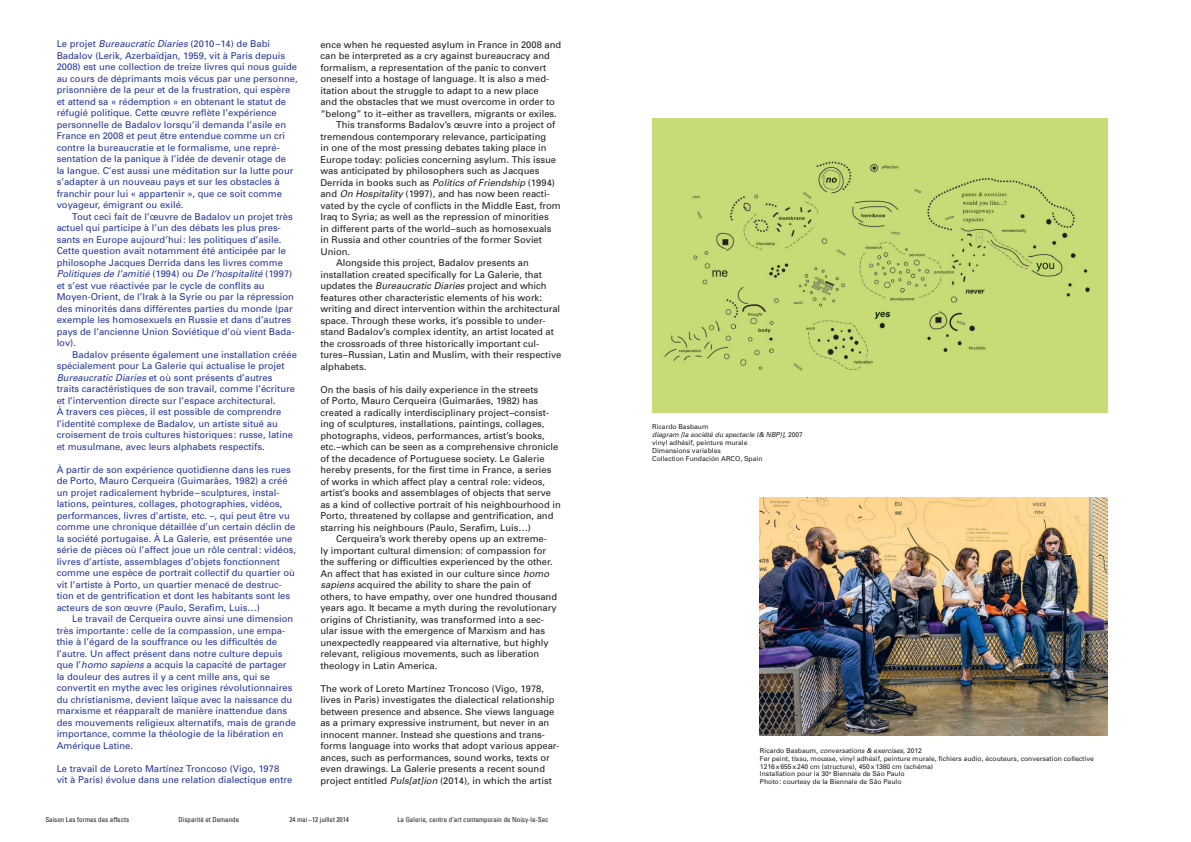
<style>
.page{position:relative;width:1191px;height:842px;background:#fff}
.page>*{position:absolute;margin:0;border:0;box-sizing:border-box;transform-origin:0 0}
.Univers_55___9_4_11{font:9.4px/11.5px "Univers";color:#273895}
.Univers_55___9_4_11-2{font:9.4px/11.5px "Univers";color:#231f20}
.t1{font:condensed 7px "Univers LT";color:#231f20}
.univers55___6_75_7_8{font:6.8px "Univers";color:#231f20}
.univers55___6_75_7_8-2{font:italic 6.8px/7.9px "Univers";color:#231f20}
.s1{font-style:italic}
.s2{font-style:normal}
</style>
<div class="page">
<img style="left:760px;top:497px;width:347px;height:239px">
<div style="left:652px;top:118px;width:455px;height:295px;background:#c7dc76"></div>
<p class="Univers_55___9_4_11" style="left:57px;top:38px;width:242px">Le projet <span class="s1">Bureaucratic Diaries</span> (2010–14) de Babi Badalov (Lerik, Azerbaïdjan, 1959, vit à Paris depuis 2008) est une collection de treize livres qui nous guide au cours de déprimants mois vécus par une personne, prisonnière de la peur et de la frustration, qui espère et attend sa « rédemption » en obtenant le statut de réfugié politique. Cette œuvre reflète l’expérience personnelle de Badalov lorsqu’il demanda l’asile en France en 2008 et peut être entendue comme un cri contre la bureaucratie et le formalisme, une repré&shy;sentation de la panique à l’idée de devenir otage de<br>la langue. C’est aussi une méditation sur la lutte pour s’adapter à un nouveau pays et sur les obstacles à franchir pour lui « appartenir », que ce soit comme voyageur, émigrant ou exilé.</p>
<p class="Univers_55___9_4_11" style="left:57px;top:211px;width:239px;text-indent:16px">Tout ceci fait de l’œuvre de Badalov un projet très actuel qui participe à l’un des débats les plus pres&shy;sants en Europe aujourd’hui: les politiques d’asile.<br>Cette question avait notamment été anticipée par le philosophe Jacques Derrida dans les livres comme <span class="s1">Politiques de l’amitié</span> (1994) ou <span class="s1">De l’hospitalité</span> (1997) et s’est vue réactivée par le cycle de conflits au Moyen-Orient, de l’Irak à la Syrie ou par la répression des minorités dans différentes parties du monde (par exemple les homosexuels en Russie et dans d’autres pays de l’ancienne Union Soviétique d’où vient Bada&shy;lov).</p>
<p class="Univers_55___9_4_11" style="left:57px;top:349px;width:242px;text-indent:16px">Badalov présente également une installation créée spécialement pour La Galerie qui actualise le projet <span class="s1">Bureaucratic Diaries</span> et où sont présents d’autres traits caractéristiques de son travail, comme l’écriture et l’intervention directe sur l’espace architectural.<br>À travers ces pièces, il est possible de comprendre l’identité complexe de Badalov, un artiste situé au croisement de trois cultures historiques : russe, latine et musulmane, avec leurs alphabets respectifs.</p>
<p class="Univers_55___9_4_11" style="left:57px;top:464px;width:241px">À partir de son expérience quotidienne dans les rues de Porto, Mauro Cerqueira (Guimarães, 1982) a créé un projet radicalement hybride–sculptures, instal&shy;lations, peintures, collages, photographies, vidéos, performances, livres d’artiste, etc. –, qui peut être vu comme une chronique détaillée d’un certain déclin de la société portugaise. À La Galerie, est présentée une série de pièces où l’affect joue un rôle central: vidéos, livres d’artiste, assemblages d’objets fonctionnent comme une espèce de portrait collectif du quartier où vit l’artiste à Porto, un quartier menacé de destruc&shy;tion et de gentrification et dont les habitants sont les acteurs de son œuvre (Paulo, Serafim, Luis…)</p>
<p class="Univers_55___9_4_11" style="left:57px;top:613px;width:241px;text-indent:16px">Le travail de Cerqueira ouvre ainsi une dimension très importante: celle de la compassion, une empa&shy;thie à l’égard de la souffrance ou les difficultés de l’autre. Un affect présent dans notre culture depuis que l’<span class="s1">homo sapiens</span> a acquis la capacité de partager la douleur des autres il y a cent mille ans, qui se convertit en mythe avec les origines révolutionnaires du christianisme, devient laïque avec la naissance du marxisme et réapparaît de manière inattendue dans des mouvements religieux alternatifs, mais de grande importance, comme la théologie de la libération en Amérique Latine.</p>
<p class="Univers_55___9_4_11" style="left:57px;top:763px;width:237px">Le travail de Loreto Martínez Troncoso (Vigo, 1978 vit à Paris) évolue dans une relation dialectique entre</p>
<p class="Univers_55___9_4_11-2" style="left:320px;top:38px;width:242px">ence when he requested asylum in France in 2008 and can be interpreted as a cry against bureaucracy and formalism, a representation of the panic to convert oneself into a hostage of language. It is also a med&shy;itation about the struggle to adapt to a new place<br>and the obstacles that we must overcome in order to “belong” to it–either as travellers, migrants or exiles.</p>
<p class="Univers_55___9_4_11-2" style="left:320px;top:119px;width:242px;text-indent:16px">This transforms Badalov’s œuvre into a project of tremendous contemporary relevance, participating<br>in one of the most pressing debates taking place in Europe today: policies concerning asylum. This issue was anticipated by philosophers such as Jacques Derrida in books such as <span class="s1">Politics of Friendship</span> (1994) and <span class="s1">On Hospitality</span> (1997), and has now been reacti&shy;vated by the cycle of conflicts in the Middle East, from Iraq to Syria; as well as the repression of minorities<br>in different parts of the world–such as homosexuals in Russia and other countries of the former Soviet Union.</p>
<p class="Univers_55___9_4_11-2" style="left:320px;top:257px;width:242px;text-indent:16px">Alongside this project, Badalov presents an installation created specifically for La Galerie, that updates the <span class="s1">Bureaucratic Diaries</span> project and which features other characteristic elements of his work: writing and direct intervention within the architectural space. Through these works, it’s possible to under&shy;stand Badalov’s complex identity, an artist located at the crossroads of three historically important cul&shy;tures–Russian, Latin and Muslim, with their respective alphabets.</p>
<p class="Univers_55___9_4_11-2" style="left:320px;top:383px;width:242px">On the basis of his daily experience in the streets<br>of Porto, Mauro Cerqueira (Guimarães, 1982) has created a radically interdisciplinary project–consist&shy;ing of sculptures, installations, paintings, collages, photographs, videos, performances, artist’s books, etc.–which can be seen as a comprehensive chronicle of the decadence of Portuguese society. Le Galerie hereby presents, for the first time in France, a series of works in which affect play a central role: videos, artist’s books and assemblages of objects that serve as a kind of collective portrait of his neighbourhood in Porto, threatened by collapse and gentrification, and starring his neighbours (Paulo, Serafim, Luis…)</p>
<p class="Univers_55___9_4_11-2" style="left:320px;top:533px;width:238px;text-indent:16px">Cerqueira’s work thereby opens up an extreme&shy;ly important cultural dimension: of compassion for the suffering or difficulties experienced by the other.<br>An affect that has existed in our culture since <span class="s1">homo sapiens</span> acquired the ability to share the pain of others, to have empathy, over one hundred thousand years ago. It became a myth during the revolutionary origins of Christianity, was transformed into a sec&shy;ular issue with the emergence of Marxism and has unexpectedly reappeared via alternative, but highly relevant, religious movements, such as liberation theology in Latin America.</p>
<p class="Univers_55___9_4_11-2" style="left:320px;top:682px;width:240px">The work of Loreto Martínez Troncoso (Vigo, 1978, lives in Paris) investigates the dialectical relationship between presence and absence. She views language as a primary expressive instrument, but never in an innocent manner. Instead she questions and trans&shy;forms language into works that adopt various appear&shy;ances, such as performances, sound works, texts or even drawings. La Galerie presents a recent sound project entitled <span class="s1">Puls[at]ion</span> (2014), in which the artist</p>
<p class="t1" style="left:45px;top:815px;width:85px">Saison Les formes des affects</p>
<p class="t1" style="left:179px;top:815px;width:62px">Disparité et Demande</p>
<p class="t1" style="left:289px;top:815px;width:61px">24 mai –12 juillet 2014</p>
<p class="t1" style="left:397px;top:815px;width:153px">La Galerie, centre d’art contemporain de Noisy-le-Sec</p>
<p class="univers55___6_75_7_8-2" style="left:652px;top:423px;width:152px"><span class="s2">Ricardo Basbaum<br></span>diagram [la société du spectacle (&amp; NBP)]<span class="s2">, 2007</span></p>
<p class="univers55___6_75_7_8" style="left:652px;top:438px;width:97px">vinyl adhésif, peinture murale</p>
<p class="univers55___6_75_7_8" style="left:652px;top:446px;width:70px">Dimensions variables</p>
<p class="univers55___6_75_7_8" style="left:652px;top:454px;width:112px">Collection Fundación ARCO, Spain</p>
<p class="univers55___6_75_7_8-2" style="left:760px;top:746px;width:164px"><span class="s2">Ricardo Basbaum,</span> conversations &amp; exercises, <span class="s2">2012</span></p>
<p class="univers55___6_75_7_8" style="left:760px;top:754px;width:335px">Fer peint, tissu, mousse, vinyl adhésif, peinture murale, fichiers audio, écouteurs, conversation collective</p>
<p class="univers55___6_75_7_8" style="left:760px;top:762px;width:175px">1216x655x240 cm (structure), 450x1360 cm (schéma)</p>
<p class="univers55___6_75_7_8" style="left:760px;top:770px;width:146px">Installation pour la 30<sup>e</sup> Biennale de São Paulo</p>
<p class="univers55___6_75_7_8" style="left:760px;top:778px;width:143px">Photo: courtesy de la Biennale de São Paulo</p>
</div>
